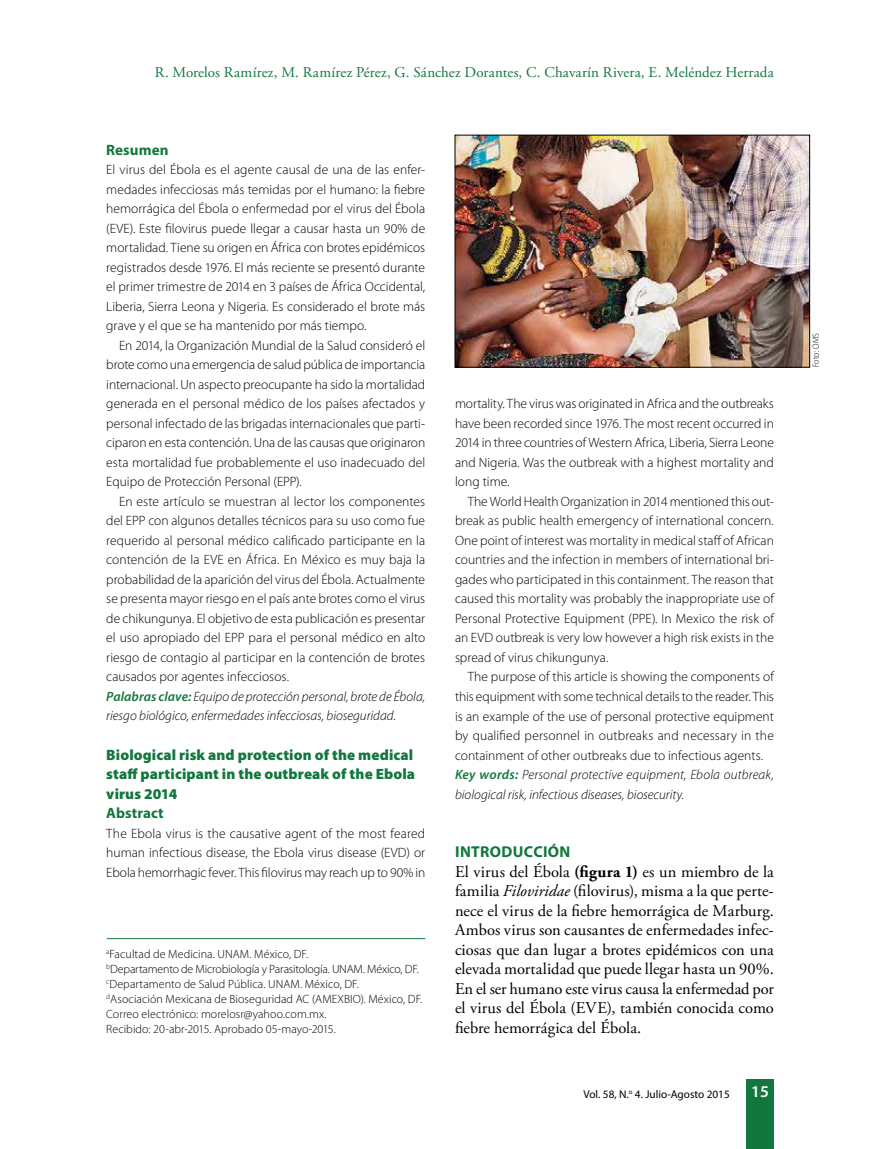
<style>
.page{position:relative;width:893px;height:1149px;background:#fff}
.page>*{position:absolute;margin:0;border:0;box-sizing:border-box;transform-origin:0 0}
.t1{font:16.5px/19.5px "Adobe Garamond Pro";letter-spacing:.005em;color:#000;text-align:justify}
.t2{font:600 16.5px "Myriad Pro";color:#fff}
.t3{font:700 15.75px "Myriad Pro";letter-spacing:.02em;color:#12773d}
.t4{font:900 15px/19.5px "Myriad Pro";letter-spacing:.01em;color:#12773d}
.t5{font:15px "Adobe Garamond Pro";letter-spacing:.005em;color:#12773d}
.t6{font:700 15px "Myriad Pro";letter-spacing:.005em;color:#12773d}
.t7{font:300 13.5px/19.5px "Myriad Pro";color:#000;text-align:justify}
.t8{font:300 12px/15px "Myriad Pro";letter-spacing:.005em;color:#000}
.t9{font:11.25px "Myriad Pro";color:#000}
.t10{font:300 9px "Myriad Pro";letter-spacing:.015em;color:#000;scale:.9 1}
.s1{font-weight:600;font-style:italic;color:#12773d}
.s2{font-style:italic}
.s3{font-weight:700}
</style>
<div class="page">
<div style="left:746px;top:1078px;width:28px;height:70px;background:#12773d"></div>
<hr style="left:107px;top:938px;width:318px;height:1px;background:#12773d">
<img style="left:457px;top:137px;width:351px;height:228px">
<div style="left:455px;top:135px;width:355px;height:232px;border:1px solid #000"></div>
<p class="t5" style="left:155px;top:63px;width:621px">R. Morelos Ramírez, M. Ramírez Pérez, G. Sánchez Dorantes, C. Chavarín Rivera, E. Meléndez Herrada</p>
<p class="t6" style="left:106px;top:140px;width:64px">Resumen</p>
<p class="t7" style="left:106px;top:160px;width:320px">El virus del Ébola es el agente causal de una de las enfer&shy;medades infecciosas más temidas por el humano: la fiebre hemorrágica del Ébola o enfermedad por el virus del Ébola (EVE). Este filovirus puede llegar a causar hasta un 90% de mortalidad. Tiene su origen en África con brotes epidémicos registrados desde 1976. El más reciente se presentó durante el primer trimestre de 2014 en 3 países de África Occidental, Liberia, Sierra Leona y Nigeria. Es considerado el brote más grave y el que se ha mantenido por más tiempo.</p>
<p class="t7" style="left:106px;top:335px;width:320px;text-indent:13px">En 2014, la Organización Mundial de la Salud consideró el brote como una emergencia de salud pública de importancia internacional. Un aspecto preocupante ha sido la mortalidad generada en el personal médico de los países afectados y personal infectado de las brigadas internacionales que parti&shy;ciparon en esta contención. Una de las causas que originaron esta mortalidad fue probablemente el uso inadecuado del Equipo de Protección Personal (EPP).</p>
<p class="t7" style="left:106px;top:491px;width:320px;text-align:left;text-indent:13px">En este artículo se muestran al lector los componentes del EPP con algunos detalles técnicos para su uso como fue requerido al personal médico calificado participante en la contención de la EVE en África. En México es muy baja la probabilidad de la aparición del virus del Ébola. Actualmente se presenta mayor riesgo en el país ante brotes como el virus de chikungunya. El objetivo de esta publicación es presentar el uso apropiado del EPP para el personal médico en alto riesgo de contagio al participar en la contención de brotes causados por agentes infecciosos.<br><span class="s1">Palabras clave:</span> <span class="s2">Equipo de protección personal, brote de Ébola, riesgo biológico, enfermedades infecciosas, bioseguridad.</span></p>
<p class="t4" style="left:106px;top:744px;width:310px">Biological risk and protection of the medical staff participant in the outbreak of the Ebola virus 2014</p>
<p class="t6" style="left:106px;top:803px;width:59px">Abstract</p>
<p class="t7" style="left:106px;top:823px;width:320px">The Ebola virus is the causative agent of the most feared human infectious disease, the Ebola virus disease (EVD) or Ebola hemorrhagic fever. This filovirus may reach up to 90% in</p>
<p class="t8" style="left:106px;top:946px;width:318px"><sup>a</sup>Facultad de Medicina. UNAM. México, DF.<br><sup>b</sup>Departamento de Microbiología y Parasitología. UNAM. México, DF. <sup>c</sup>Departamento de Salud Pública. UNAM. México, DF.<br><sup>d</sup>Asociación Mexicana de Bioseguridad AC (AMEXBIO). México, DF.<br>Correo electrónico: morelosr@yahoo.com.mx.<br>Recibido: 20-abr-2015. Aprobado 05-mayo-2015.</p>
<p class="t7" style="left:455px;top:394px;width:320px">mortality. The virus was originated in Africa and the outbreaks have been recorded since 1976. The most recent occurred in 2014 in three countries of Western Africa, Liberia, Sierra Leone and Nigeria. Was the outbreak with a highest mortality and long time.</p>
<p class="t7" style="left:455px;top:491px;width:320px;text-indent:13px">The World Health Organization in 2014 mentioned this out&shy;break as public health emergency of international concern.<br>One point of interest was mortality in medical staff of African countries and the infection in members of international bri&shy;gades who participated in this containment. The reason that caused this mortality was probably the inappropriate use of Personal Protective Equipment (PPE). In Mexico the risk of an EVD outbreak is very low however a high risk exists in the spread of virus chikungunya.</p>
<p class="t7" style="left:455px;top:667px;width:320px;text-align:left;text-indent:13px">The purpose of this article is showing the components of this equipment with some technical details to the reader. This is an example of the use of personal protective equipment by qualified personnel in outbreaks and necessary in the containment of other outbreaks due to infectious agents.<br><span class="s1">Key words:</span> <span class="s2">Personal protective equipment, Ebola outbreak, biological risk, infectious diseases, biosecurity.</span></p>
<p class="t3" style="left:455px;top:841px;width:117px">INTRODUCCIÓN</p>
<p class="t1" style="left:455px;top:862px;width:321px">El virus del Ébola <span class="s3">(figura 1)</span> es un miembro de la familia <span class="s2">Filoviridae</span> (filovirus), misma a la que perte&shy;nece el virus de la fiebre hemorrágica de Marburg.<br>Ambos virus son causantes de enfermedades infec&shy;ciosas que dan lugar a brotes epidémicos con una elevada mortalidad que puede llegar hasta un 90%.<br>En el ser humano este virus causa la enfermedad por el virus del Ébola (EVE), también conocida como fiebre hemorrágica del Ébola.</p>
<p class="t9" style="left:584px;top:1086px;width:148px">Vol. 58, N.<sup>o</sup> 4. Julio-Agosto 2015</p>
<p class="t2" style="left:751px;top:1080px;width:27px">1515</p>
<p class="t10" style="left:811px;top:367px;width:40px;rotate:-90deg">Foto: OMS</p>
</div>
